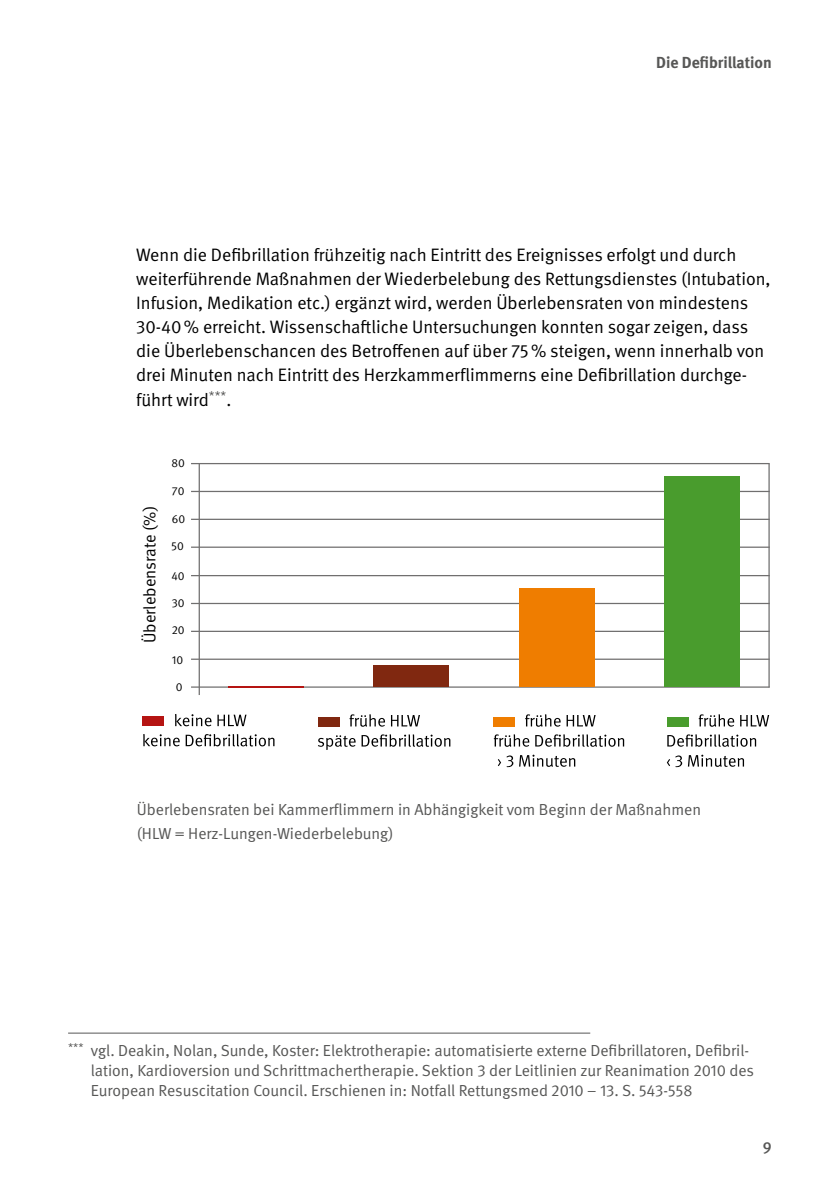
<style>
.page{position:relative;width:840px;height:1191px;background:#fff}
.page>*{position:absolute;margin:0;border:0;box-sizing:border-box;transform-origin:0 0}
.FT{font:18px/24px "DGUV Meta";color:#000}
.t1{font:16.8px "DGUV Meta";color:#000}
.t2{font:16px/20px "DGUV Meta";color:#575756}
.t3{font:700 16px "DGUV Meta";color:#575756}
.t4{font:500 16px "DGUV Meta";color:#575756}
.t5{font:11.6px "DGUV Meta";color:#000}
</style>
<div class="page">
<hr style="left:68px;top:1032px;width:522px;height:1px;background:#575756">
<hr style="left:198px;top:463px;width:2px;height:232px;background:#706f6f">
<hr style="left:191px;top:575px;width:578px;height:1px;background:#706f6f">
<hr style="left:191px;top:603px;width:578px;height:1px;background:#706f6f">
<hr style="left:191px;top:630px;width:578px;height:2px;background:#706f6f">
<hr style="left:191px;top:658px;width:578px;height:2px;background:#706f6f">
<hr style="left:191px;top:463px;width:578px;height:1px;background:#706f6f">
<hr style="left:191px;top:491px;width:578px;height:1px;background:#706f6f">
<hr style="left:191px;top:519px;width:578px;height:1px;background:#706f6f">
<hr style="left:191px;top:546px;width:578px;height:2px;background:#706f6f">
<hr style="left:191px;top:686px;width:578px;height:1px;background:#706f6f">
<hr style="left:768px;top:463px;width:1px;height:224px;background:#706f6f">
<div style="left:664px;top:476px;width:75px;height:210px;background:#499c2d"></div>
<div style="left:519px;top:588px;width:75px;height:98px;background:#ef7d00"></div>
<div style="left:373px;top:665px;width:76px;height:21px;background:#802810"></div>
<hr style="left:228px;top:686px;width:75px;height:1px;background:#b51412">
<svg style="left:175px;top:714px;width:36px;height:12px"></svg>
<svg style="left:217px;top:714px;width:29px;height:12px"></svg>
<svg style="left:143px;top:734px;width:131px;height:12px"></svg>
<div style="left:143px;top:716px;width:21px;height:10px;background:#b51412"></div>
<svg style="left:349px;top:714px;width:36px;height:13px"></svg>
<svg style="left:391px;top:715px;width:29px;height:11px"></svg>
<svg style="left:318px;top:735px;width:37px;height:15px"></svg>
<svg style="left:361px;top:734px;width:89px;height:13px"></svg>
<div style="left:318px;top:717px;width:21px;height:9px;background:#802810"></div>
<svg style="left:525px;top:714px;width:35px;height:13px"></svg>
<svg style="left:566px;top:715px;width:29px;height:11px"></svg>
<svg style="left:493px;top:734px;width:36px;height:13px"></svg>
<svg style="left:535px;top:734px;width:88px;height:13px"></svg>
<div style="left:493px;top:717px;width:21px;height:9px;background:#ef7d00"></div>
<svg style="left:698px;top:714px;width:35px;height:13px"></svg>
<svg style="left:740px;top:715px;width:28px;height:11px"></svg>
<svg style="left:667px;top:734px;width:88px;height:13px"></svg>
<svg style="left:666px;top:755px;width:15px;height:12px"></svg>
<svg style="left:687px;top:754px;width:56px;height:13px"></svg>
<div style="left:666px;top:717px;width:22px;height:9px;background:#499c2d"></div>
<svg style="left:498px;top:754px;width:77px;height:13px"></svg>
<p class="t3" style="left:655px;top:53px;width:117px">Die Defibrillation</p>
<p class="FT" style="left:136px;top:243px;width:635px">Wenn die Defibrillation frühzeitig nach Eintritt des Ereignisses erfolgt und durch weiterführende Maßnahmen der Wiederbelebung des Rettungsdienstes (Intubation, Infusion, Medikation etc.) ergänzt wird, werden Überlebensraten von mindestens 30-40% erreicht. Wissenschaftliche Untersuchungen konnten sogar zeigen, dass die Überlebenschancen des Betroffenen auf über 75% steigen, wenn innerhalb von drei Minuten nach Eintritt des Herzkammerflimmerns eine Defibrillation durchge&shy;führt wird<sup>***</sup>.</p>
<p class="t1" style="left:140px;top:643px;width:139px;rotate:-90deg">Überlebensrate (%)</p>
<p class="t5" style="left:171px;top:456px;width:15px">80</p>
<p class="t5" style="left:172px;top:484px;width:14px">70</p>
<p class="t5" style="left:172px;top:512px;width:15px">60</p>
<p class="t5" style="left:171px;top:539px;width:14px">50</p>
<p class="t5" style="left:171px;top:569px;width:15px">40</p>
<p class="t5" style="left:172px;top:596px;width:14px">30</p>
<p class="t5" style="left:172px;top:623px;width:14px">20</p>
<p class="t5" style="left:172px;top:653px;width:13px">10</p>
<p class="t5" style="left:176px;top:680px;width:8px">0</p>
<p class="t2" style="left:137px;top:798px;width:565px;line-height:24px">Überlebensraten bei Kammerflimmern in Abhängigkeit vom Beginn der Maßnahmen (HLW = Herz-Lungen-Wiederbelebung)</p>
<p class="t2" style="left:91px;top:1041px;width:664px;text-indent:-23px"><sup>***</sup> vgl. Deakin, Nolan, Sunde, Koster: Elektrotherapie: automatisierte externe Defibrillatoren, Defibril&shy;lation, Kardioversion und Schrittmachertherapie. Sektion 3 der Leitlinien zur Reanimation 2010 des<br>European Resuscitation Council. Erschienen in: Notfall Rettungsmed 2010 – 13. S. 543-558</p>
<p class="t4" style="left:762px;top:1137px;width:10px">9</p>
</div>
